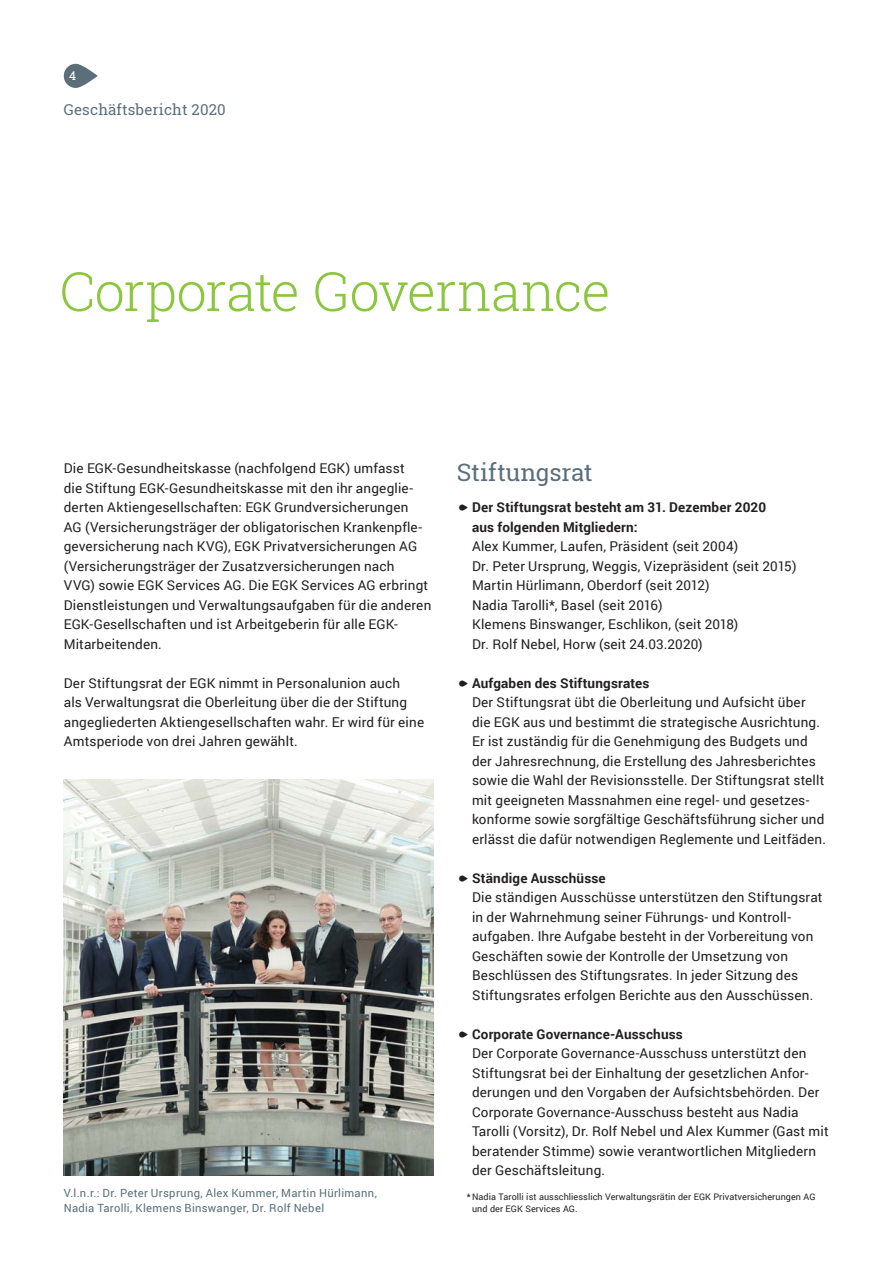
<style>
.page{position:relative;width:893px;height:1263px;background:#fff}
.page>*{position:absolute;margin:0;border:0;box-sizing:border-box;transform-origin:0 0}
.t1{font:300 54px "Roboto Slab";letter-spacing:-.02em;color:#8bc63e}
.t2{font:24px "Roboto Slab";letter-spacing:-.005em;color:#5b6f7b}
.t3{font:15px "Roboto Slab";letter-spacing:.01em;color:#5b6f7b}
.t4{font:13.5px/19.5px "Roboto";letter-spacing:.015em;color:#231f20}
.t5{font:700 13.5px/19.5px "Roboto";letter-spacing:.01em;color:#231f20}
.t6{font:12px "Roboto Slab";color:#fff}
.t7{font:11.25px/15px "Roboto";letter-spacing:.03em;color:#5b6f7b}
.t8{font:9px/12px "Roboto";letter-spacing:.01em;color:#231f20}
.s1{font-family:"EGK";font-weight:400}
.s2{font-family:"EGK"}
.s3{font-weight:700}
</style>
<div class="page">
<img style="left:64px;top:779px;width:370px;height:397px">
<svg style="left:64px;top:64px;width:34px;height:24px"></svg>
<p class="t6" style="left:69px;top:67px;width:8px">4</p>
<p class="t3" style="left:64px;top:99px;width:163px">Geschäftsbericht 2020</p>
<h1 class="t1" style="left:60px;top:254px;width:552px">Corporate Governance</h1>
<p class="t4" style="left:64px;top:458px;width:369px">Die EGK-Gesundheitskasse (nachfolgend EGK) umfasst<br>die Stiftung EGK-Gesundheitskasse mit den ihr angeglie&shy;derten Aktiengesellschaften: EGK Grundversicherungen<br>AG (Versicherungsträger der obligatorischen Krankenpfle&shy;geversicherung nach KVG), EGK Privatversicherungen AG (Versicherungsträger der Zusatzversicherungen nach<br>VVG) sowie EGK Services AG. Die EGK Services AG erbringt Dienstleistungen und Verwaltungsaufgaben für die anderen EGK-Gesellschaften und ist Arbeitgeberin für alle EGK-Mitarbeitenden.</p>
<p class="t4" style="left:64px;top:673px;width:362px">Der Stiftungsrat der EGK nimmt in Personalunion auch<br>als Verwaltungsrat die Oberleitung über die der Stiftung angegliederten Aktiengesellschaften wahr. Er wird für eine Amtsperiode von drei Jahren gewählt.</p>
<h2 class="t2" style="left:457px;top:456px;width:137px">Stiftungsrat</h2>
<p class="t5" style="left:472px;top:497px;width:296px;text-indent:-13px"><span class="s1">a</span> Der Stiftungsrat besteht am 31. Dezember 2020 aus folgenden Mitgliedern:</p>
<p class="t4" style="left:472px;top:536px;width:326px">Alex Kummer, Laufen, Präsident (seit 2004)<br>Dr. Peter Ursprung, Weggis, Vizepräsident (seit 2015)<br>Martin Hürlimann, Oberdorf (seit 2012)<br>Nadia Tarolli*, Basel (seit 2016)<br>Klemens Binswanger, Eschlikon, (seit 2018)<br>Dr. Rolf Nebel, Horw (seit 24.03.2020)</p>
<p class="t4" style="left:472px;top:673px;width:355px;text-indent:-13px"><span class="s2">a</span> <span class="s3">Aufgaben des Stiftungsrates<br></span>Der Stiftungsrat übt die Oberleitung und Aufsicht über die EGK aus und bestimmt die strategische Ausrichtung.<br>Er ist zuständig für die Genehmigung des Budgets und der Jahresrechnung, die Erstellung des Jahresberichtes sowie die Wahl der Revisionsstelle. Der Stiftungsrat stellt mit geeigneten Massnahmen eine regel- und gesetzes&shy;konforme sowie sorgfältige Geschäftsführung sicher und erlässt die dafür notwendigen Reglemente und Leitfäden.</p>
<p class="t4" style="left:472px;top:868px;width:352px;text-indent:-13px"><span class="s2">a</span> <span class="s3">Ständige Ausschüsse<br></span>Die ständigen Ausschüsse unterstützen den Stiftungsrat in der Wahrnehmung seiner Führungs- und Kontroll&shy;aufgaben. Ihre Aufgabe besteht in der Vorbereitung von Geschäften sowie der Kontrolle der Umsetzung von Beschlüssen des Stiftungsrates. In jeder Sitzung des Stiftungsrates erfolgen Berichte aus den Ausschüssen.</p>
<p class="t4" style="left:472px;top:1024px;width:358px;text-indent:-13px"><span class="s2">a</span> <span class="s3">Corporate Governance-Ausschuss<br></span>Der Corporate Governance-Ausschuss unterstützt den Stiftungsrat bei der Einhaltung der gesetzlichen Anfor&shy;derungen und den Vorgaben der Aufsichtsbehörden. Der Corporate Governance-Ausschuss besteht aus Nadia Tarolli (Vorsitz), Dr. Rolf Nebel und Alex Kummer (Gast mit beratender Stimme) sowie verantwortlichen Mitgliedern der Geschäftsleitung.</p>
<p class="t7" style="left:64px;top:1184px;width:315px">V.l.n.r.: Dr. Peter Ursprung, Alex Kummer, Martin Hürlimann,<br>Nadia Tarolli, Klemens Binswanger, Dr. Rolf Nebel</p>
<p class="t8" style="left:472px;top:1190px;width:345px;text-indent:-5px">* Nadia Tarolli ist ausschliesslich Verwaltungsrätin der EGK Privatversicherungen AG und der EGK Services AG.</p>
</div>
